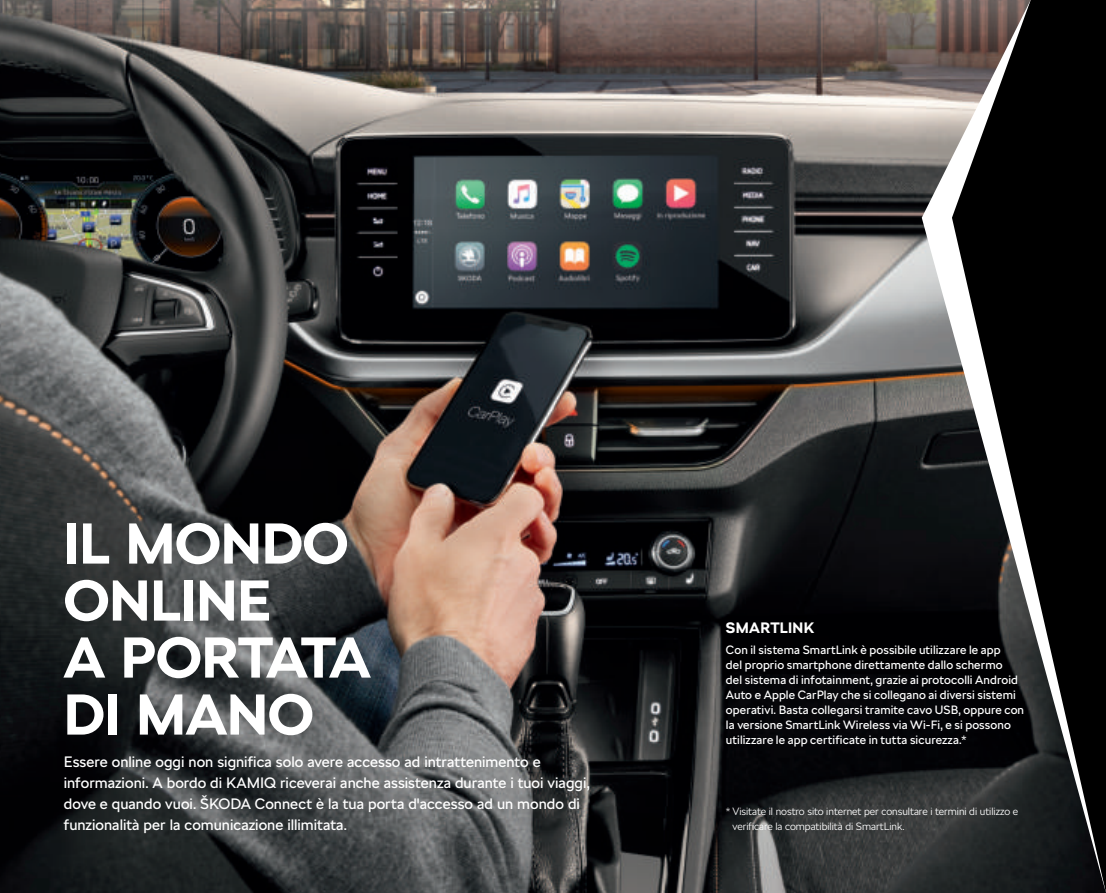
<style>
.page{position:relative;width:1106px;height:893px;background:#fff}
.page>*{position:absolute;margin:0;border:0;box-sizing:border-box;transform-origin:0 0}
.t1{font:700 57px/57px "SKODA Next";color:#fff}
.t2{font:15px/21px "SKODA Next";color:#fff}
.t3{font:700 15px "SKODA Next";letter-spacing:.02em;color:#fff}
.t4{font:12px/15px "SKODA Next";letter-spacing:.01em;color:#fff}
.t5{font:300 10.5px/15px "SKODA Next";color:#fff}
</style>
<div class="page">
<img style="left:0;top:0;width:921px;height:893px">
<svg style="left:921px;top:0;width:185px;height:893px;background:#292929"></svg>
<h1 class="t1" style="left:64px;top:515px;width:308px">IL MONDO<br>ONLINE<br>A PORTATA<br>DI MANO</h1>
<p class="t2" style="left:64px;top:751px;width:527px">Essere online oggi non significa solo avere accesso ad intrattenimento e informazioni. A bordo di KAMIQ riceverai anche assistenza durante i tuoi viaggi, dove e quando vuoi. ŠKODA Connect è la tua porta d'accesso ad un mondo di funzionalità per la comunicazione illimitata.</p>
<p class="t3" style="left:726px;top:620px;width:90px">SMARTLINK</p>
<p class="t4" style="left:726px;top:643px;width:300px">Con il sistema SmartLink è possibile utilizzare le app<br>del proprio smartphone direttamente dallo schermo<br>del sistema di infotainment, grazie ai protocolli Android Auto e Apple CarPlay che si collegano ai diversi sistemi operativi. Basta collegarsi tramite cavo USB, oppure con la versione SmartLink Wireless via Wi-Fi, e si possono utilizzare le app certificate in tutta sicurezza.*</p>
<p class="t5" style="left:732px;top:804px;width:287px;text-indent:-6px">* Visitate il nostro sito internet per consultare i termini di utilizzo e verificare la compatibilità di SmartLink.</p>
</div>
